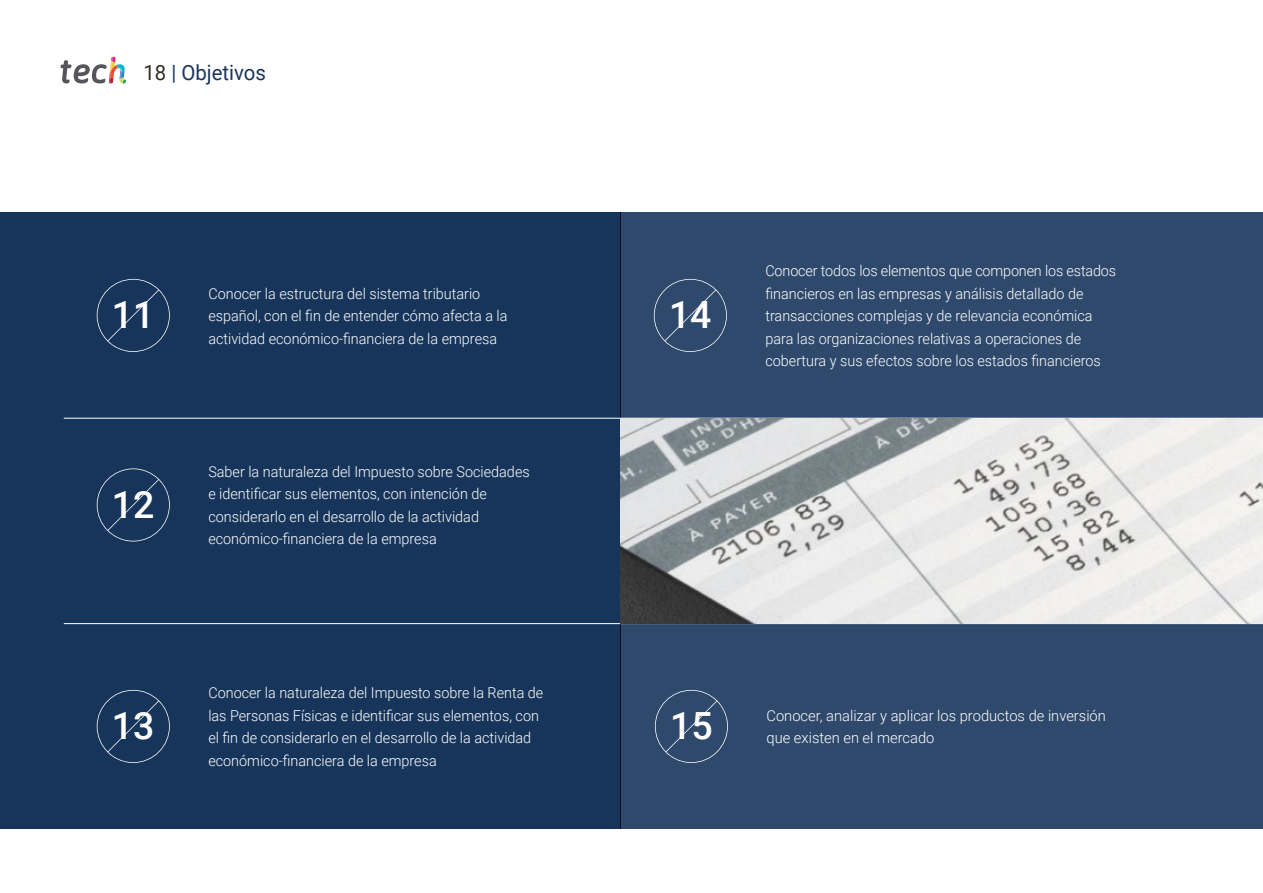
<style>
.page{position:relative;width:1263px;height:893px;background:#fff}
.page>*{position:absolute;margin:0;border:0;box-sizing:border-box;transform-origin:0 0}
.t1{font:500 37.5px "Roboto";color:#fff}
.t2{font:21px "Roboto";color:#1a355c}
.t3{font:300 15px/22.5px "Roboto";color:#fff;scale:.96 1}
.t4{font:300 15px/22.5px "Roboto";color:#fff}
.s1{color:#312e20}
</style>
<div class="page">
<div style="left:0;top:213px;width:621px;height:616px;background:#17355b"></div>
<div style="left:621px;top:213px;width:642px;height:616px;background:#2e496b"></div>
<svg style="left:97px;top:279px;width:73px;height:73px"></svg>
<svg style="left:97px;top:690px;width:73px;height:73px"></svg>
<svg style="left:97px;top:468px;width:73px;height:73px"></svg>
<svg style="left:654px;top:279px;width:73px;height:73px"></svg>
<svg style="left:655px;top:690px;width:73px;height:73px"></svg>
<hr style="left:64px;top:418px;width:1199px;height:1px;background:#fff">
<hr style="left:64px;top:623px;width:1199px;height:1px;background:#fff">
<img style="left:621px;top:418px;width:642px;height:205px">
<svg style="left:61px;top:57px;width:65px;height:27px"></svg>
<h2 class="t2" style="left:144px;top:57px;width:124px"><span class="s1">18</span> | Objetivos</h2>
<h1 class="t1" style="left:112px;top:288px;width:44px">11</h1>
<h1 class="t1" style="left:112px;top:478px;width:44px">12</h1>
<p class="t3" style="left:208px;top:281px;width:313px">Conocer la estructura del sistema tributario español, con el fin de entender cómo afecta a la actividad económico-financiera de la empresa</p>
<p class="t3" style="left:208px;top:460px;width:336px">Saber la naturaleza del Impuesto sobre Sociedades e identificar sus elementos, con intención de considerarlo en el desarrollo de la actividad económico-financiera de la empresa</p>
<h1 class="t1" style="left:112px;top:699px;width:44px">13</h1>
<p class="t3" style="left:208px;top:681px;width:350px">Conocer la naturaleza del Impuesto sobre la Renta de las Personas Físicas e identificar sus elementos, con el fin de considerarlo en el desarrollo de la actividad económico-financiera de la empresa</p>
<h1 class="t1" style="left:669px;top:288px;width:44px">14</h1>
<p class="t3" style="left:765px;top:259px;width:367px">Conocer todos los elementos que componen los estados financieros en las empresas y análisis detallado de transacciones complejas y de relevancia económica para las organizaciones relativas a operaciones de cobertura y sus efectos sobre los estados financieros</p>
<h1 class="t1" style="left:670px;top:699px;width:44px">15</h1>
<p class="t4" style="left:766px;top:704px;width:341px">Conocer, analizar y aplicar los productos de inversión que existen en el mercado</p>
</div>
